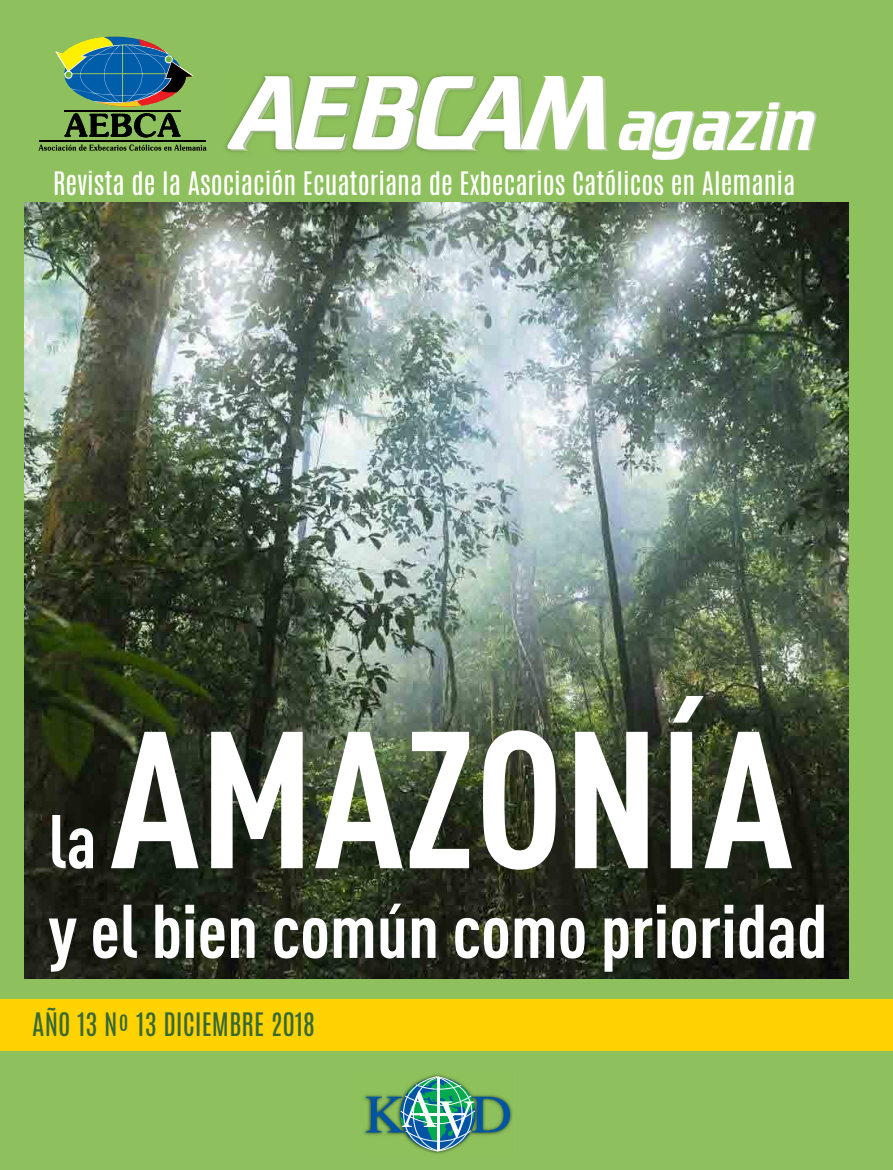
<style>
.page{position:relative;width:893px;height:1170px;background:#fff}
.page>*{position:absolute;margin:0;border:0;box-sizing:border-box;transform-origin:0 0}
.t1{font:700 condensed 191.4px "DIN Pro";color:#fff}
.t2{font:700 condensed 74.7px "DIN Pro";color:#fff}
.t3{font:27px "Antonio";color:#fff}
.t4{font:27px "Antonio";color:#366938}
</style>
<div class="page">
<div style="left:0;top:0;width:893px;height:1169px;background:#8ec15d"></div>
<img style="left:25px;top:203px;width:823px;height:775px">
<svg style="left:618px;top:102px;width:198px;height:58px"></svg>
<hr style="left:64px;top:110px;width:117px;height:2px;background:#000">
<svg style="left:55px;top:37px;width:138px;height:69px"></svg>
<svg style="left:64px;top:113px;width:116px;height:24px"></svg>
<svg style="left:38px;top:144px;width:168px;height:7px"></svg>
<hr style="left:39px;top:140px;width:167px;height:2px;background:#000">
<svg style="left:227px;top:76px;width:382px;height:75px"></svg>
<div style="left:0;top:999px;width:893px;height:51px;background:#ffd200"></div>
<img style="left:364px;top:1074px;width:149px;height:80px">
<svg style="left:366px;top:1075px;width:144px;height:76px"></svg>
<hr style="left:437px;top:1077px;width:2px;height:73px;background:#fff">
<p class="t3" style="left:53px;top:163px;width:744px">Revista de la Asociación Ecuatoriana de Exbecarios Católicos en Alemania</p>
<h1 class="t1" style="left:110px;top:655px;width:685px">AMAZONÍA</h1>
<h2 class="t2" style="left:49px;top:874px;width:781px">y el bien común como prioridad</h2>
<p class="t4" style="left:32px;top:1004px;width:284px">AÑO 13 Nº 13 DICIEMBRE 2018</p>
<h2 class="t2" style="left:49px;top:785px;width:50px">la</h2>
</div>
